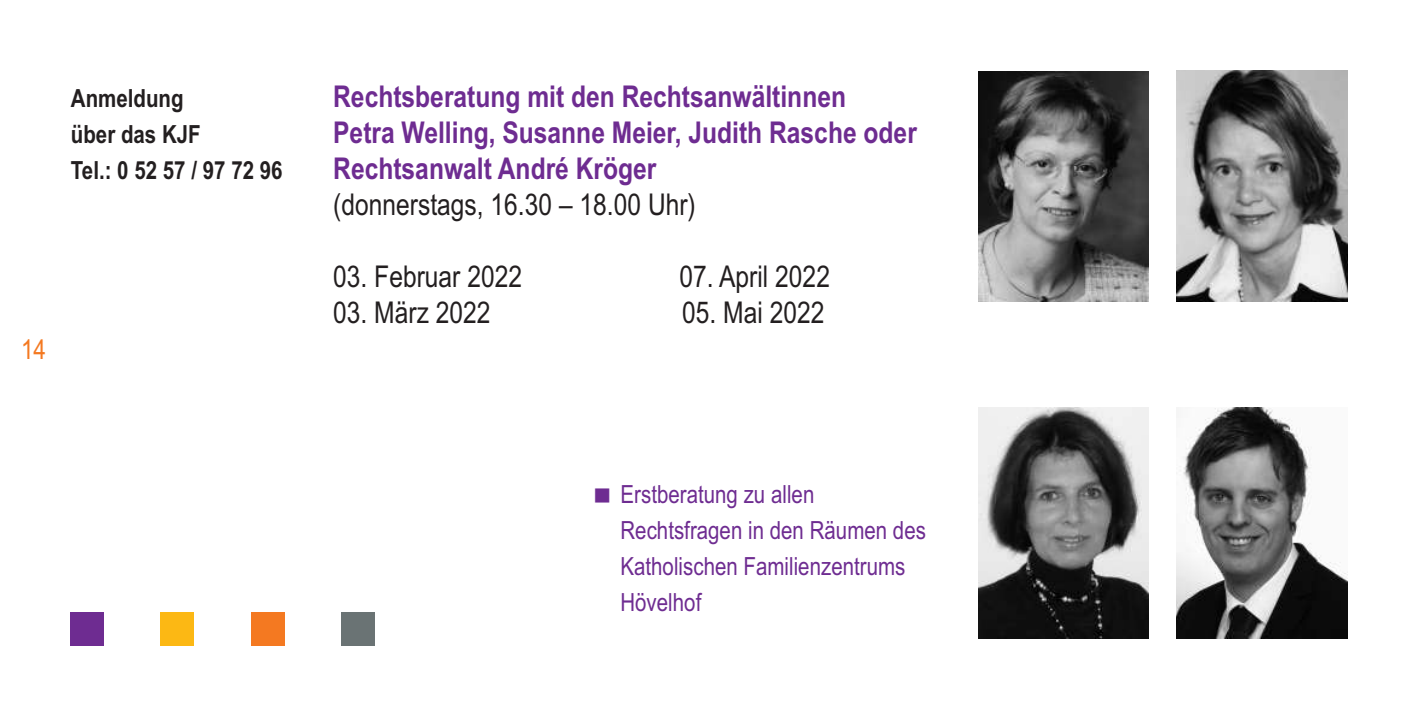
<style>
.page{position:relative;width:1418px;height:709px;background:#fff}
.page>*{position:absolute;margin:0;border:0;box-sizing:border-box;transform-origin:0 0}
.t1{font:700 30px/36px "Arial Narrow";color:#6e2c91}
.t2{font:30px "Arial Narrow";color:#231f20}
.t3{font:27.5px "Arial Narrow";color:#f47921}
.t4{font:25px/36px "Arial Narrow";color:#6e2c91}
.t5{font:700 25px/36px "Arial Narrow";color:#231f20}
</style>
<div class="page">
<img style="left:978px;top:71px;width:170px;height:230px">
<img style="left:1176px;top:71px;width:170px;height:230px">
<img style="left:1176px;top:408px;width:170px;height:230px">
<img style="left:978px;top:408px;width:170px;height:230px">
<p class="t5" style="left:71px;top:80px;width:213px">Anmeldung<br>über das KJF<br>Tel.: 0 52 57 / 97 72 96</p>
<p class="t3" style="left:21px;top:333px;width:26px">14</p>
<p class="t1" style="left:333px;top:79px;width:585px">Rechtsberatung mit den Rechtsanwältinnen<br>Petra Welling, Susanne Meier, Judith Rasche oder<br>Rechtsanwalt André Kröger</p>
<p class="t2" style="left:333px;top:187px;width:364px">(donnerstags, 16.30 – 18.00 Uhr)</p>
<p class="t2" style="left:333px;top:259px;width:190px">03. Februar 2022</p>
<p class="t2" style="left:679px;top:259px;width:152px">07. April 2022</p>
<p class="t2" style="left:333px;top:295px;width:159px">03. März 2022</p>
<p class="t2" style="left:682px;top:295px;width:144px">05. Mai 2022</p>
<p class="t4" style="left:620px;top:476px;width:307px">Erstberatung zu allen<br>Rechtsfragen in den Räumen des<br>Katholischen Familienzentrums<br>Hövelhof</p>
</div>
